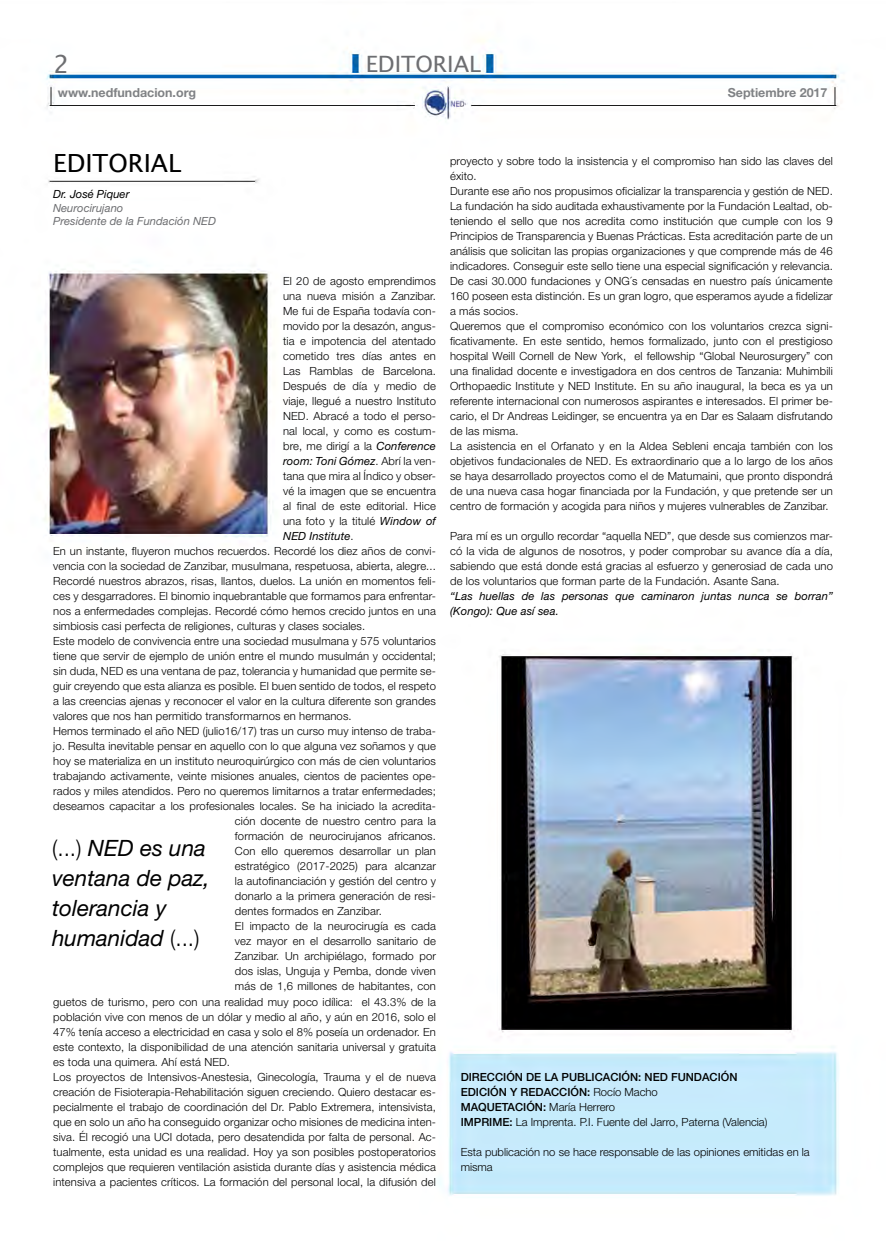
<style>
.page{position:relative;width:886px;height:1241px;background:#fff}
.page>*{position:absolute;margin:0;border:0;box-sizing:border-box;transform-origin:0 0}
.t1{font:25px "Lucida Grande";color:#000}
.t2{font:25px "Lucida Grande";color:#6d6e71}
.t3{font:italic 22.5px/30px "Helvetica Neue LT Std";color:#000}
.t4{font:22.5px "Lucida Grande";color:#6d6e71}
.t5{font:700 12.5px "Helvetica Neue LT Std";color:#808285}
.t6{font:300 11.25px/15px "Helvetica Neue LT Std";letter-spacing:.01em;color:#000}
.t7{font:500 11.25px/15px "Helvetica Neue LT Std";color:#000}
.t8{font:italic 11.25px/15px "Helvetica Neue LT Std";letter-spacing:.01em;color:#000}
.t9{font:italic 11.25px/13.5px "Helvetica Neue LT Std";color:#6d6e71}
.s1{font-weight:400;font-style:italic}
.s2{font-weight:300;font-style:normal}
.s3{font-weight:300}
</style>
<div class="page">
<img style="left:44px;top:39px;width:795px;height:1157px">
<h1 class="t2" style="left:53px;top:49px;width:17px">2</h1>
<p class="t5" style="left:58px;top:85px;width:140px">www.nedfundacion.org</p>
<p class="t5" style="left:728px;top:85px;width:101px">Septiembre 2017</p>
<h2 class="t4" style="left:366px;top:51px;width:117px">EDITORIAL</h2>
<h1 class="t1" style="left:53px;top:149px;width:130px">EDITORIAL</h1>
<p class="t8" style="left:53px;top:187px;width:78px">Dr. José Piquer</p>
<p class="t9" style="left:53px;top:201px;width:164px">Neurocirujano<br>Presidente de la Fundación NED</p>
<p class="t6" style="left:283px;top:273px;width:154px">El 20 de agosto emprendimos</p>
<p class="t6" style="left:283px;top:288px;width:154px">una nueva misión a Zanzibar.</p>
<p class="t6" style="left:283px;top:303px;width:154px">Me fui de España todavía con-</p>
<p class="t6" style="left:283px;top:318px;width:154px">movido por la desazón, angus-</p>
<p class="t6" style="left:283px;top:333px;width:154px">tia e impotencia del atentado</p>
<p class="t6" style="left:283px;top:348px;width:154px">cometido tres días antes en</p>
<p class="t6" style="left:283px;top:363px;width:154px">Las Ramblas de Barcelona.</p>
<p class="t6" style="left:283px;top:378px;width:154px">Después de día y medio de</p>
<p class="t6" style="left:283px;top:393px;width:154px">viaje, llegué a nuestro Instituto</p>
<p class="t6" style="left:283px;top:408px;width:154px">NED. Abracé a todo el perso-</p>
<p class="t6" style="left:283px;top:423px;width:154px">nal local, y como es costum-</p>
<p class="t6" style="left:283px;top:438px;width:154px">bre, me dirigí a la <span class="s1">Conference</span></p>
<p class="t8" style="left:283px;top:453px;width:154px">room: Toni Gómez<span class="s2">. Abrí la ven-</span></p>
<p class="t6" style="left:283px;top:468px;width:154px">tana que mira al Índico y obser-</p>
<p class="t6" style="left:283px;top:483px;width:154px">vé la imagen que se encuentra</p>
<p class="t6" style="left:283px;top:498px;width:154px">al final de este editorial. Hice</p>
<p class="t6" style="left:283px;top:513px;width:154px">una foto y la titulé <span class="s1">Window of</span></p>
<p class="t8" style="left:283px;top:528px;width:72px">NED Institute<span class="s2">.</span></p>
<p class="t6" style="left:53px;top:543px;width:384px">En un instante, fluyeron muchos recuerdos. Recordé los diez años de convi-</p>
<p class="t6" style="left:53px;top:558px;width:384px">vencia con la sociedad de Zanzibar, musulmana, respetuosa, abierta, alegre...</p>
<p class="t6" style="left:53px;top:573px;width:384px">Recordé nuestros abrazos, risas, llantos, duelos. La unión en momentos feli-</p>
<p class="t6" style="left:53px;top:588px;width:384px">ces y desgarradores. El binomio inquebrantable que formamos para enfrentar-</p>
<p class="t6" style="left:53px;top:603px;width:384px">nos a enfermedades complejas. Recordé cómo hemos crecido juntos en una</p>
<p class="t6" style="left:53px;top:618px;width:313px">simbiosis casi perfecta de religiones, culturas y clases sociales.</p>
<p class="t6" style="left:53px;top:633px;width:384px">Este modelo de convivencia entre una sociedad musulmana y 575 voluntarios</p>
<p class="t6" style="left:53px;top:648px;width:384px">tiene que servir de ejemplo de unión entre el mundo musulmán y occidental;</p>
<p class="t6" style="left:53px;top:663px;width:384px">sin duda, NED es una ventana de paz, tolerancia y humanidad que permite se-</p>
<p class="t6" style="left:53px;top:678px;width:384px">guir creyendo que esta alianza es posible. El buen sentido de todos, el respeto</p>
<p class="t6" style="left:53px;top:693px;width:384px">a las creencias ajenas y reconocer el valor en la cultura diferente son grandes</p>
<p class="t6" style="left:53px;top:708px;width:300px">valores que nos han permitido transformarnos en hermanos.</p>
<p class="t6" style="left:53px;top:723px;width:384px">Hemos terminado el año NED (julio16/17) tras un curso muy intenso de traba-</p>
<p class="t6" style="left:53px;top:738px;width:384px">jo. Resulta inevitable pensar en aquello con lo que alguna vez soñamos y que</p>
<p class="t6" style="left:53px;top:753px;width:384px">hoy se materializa en un instituto neuroquirúrgico con más de cien voluntarios</p>
<p class="t6" style="left:53px;top:768px;width:384px">trabajando activamente, veinte misiones anuales, cientos de pacientes ope-</p>
<p class="t6" style="left:53px;top:783px;width:384px">rados y miles atendidos. Pero no queremos limitarnos a tratar enfermedades;</p>
<p class="t6" style="left:53px;top:798px;width:384px">deseamos capacitar a los profesionales locales. Se ha iniciado la acredita-</p>
<p class="t6" style="left:235px;top:813px;width:202px">ción docente de nuestro centro para la</p>
<p class="t6" style="left:235px;top:828px;width:202px">formación de neurocirujanos africanos.</p>
<p class="t6" style="left:235px;top:843px;width:202px">Con ello queremos desarrollar un plan</p>
<p class="t6" style="left:235px;top:858px;width:202px">estratégico (2017-2025) para alcanzar</p>
<p class="t6" style="left:235px;top:873px;width:202px">la autofinanciación y gestión del centro y</p>
<p class="t6" style="left:235px;top:888px;width:202px">donarlo a la primera generación de resi-</p>
<p class="t6" style="left:235px;top:903px;width:148px">dentes formados en Zanzibar.</p>
<p class="t6" style="left:235px;top:918px;width:202px">El impacto de la neurocirugía es cada</p>
<p class="t6" style="left:235px;top:933px;width:202px">vez mayor en el desarrollo sanitario de</p>
<p class="t6" style="left:235px;top:948px;width:202px">Zanzibar. Un archipiélago, formado por</p>
<p class="t6" style="left:235px;top:963px;width:202px">dos islas, Unguja y Pemba, donde viven</p>
<p class="t6" style="left:235px;top:978px;width:202px">más de 1,6 millones de habitantes, con</p>
<p class="t6" style="left:53px;top:993px;width:384px">guetos de turismo, pero con una realidad muy poco idílica: el 43.3% de la</p>
<p class="t6" style="left:53px;top:1008px;width:384px">población vive con menos de un dólar y medio al año, y aún en 2016, solo el</p>
<p class="t6" style="left:53px;top:1023px;width:384px">47% tenía acceso a electricidad en casa y solo el 8% poseía un ordenador. En</p>
<p class="t6" style="left:53px;top:1038px;width:384px">este contexto, la disponibilidad de una atención sanitaria universal y gratuita</p>
<p class="t6" style="left:53px;top:1053px;width:178px">es toda una quimera. Ahí está NED.</p>
<p class="t6" style="left:53px;top:1068px;width:384px">Los proyectos de Intensivos-Anestesia, Ginecología, Trauma y el de nueva</p>
<p class="t6" style="left:53px;top:1083px;width:384px">creación de Fisioterapia-Rehabilitación siguen creciendo. Quiero destacar es-</p>
<p class="t6" style="left:53px;top:1098px;width:384px">pecialmente el trabajo de coordinación del Dr. Pablo Extremera, intensivista,</p>
<p class="t6" style="left:53px;top:1113px;width:384px">que en solo un año ha conseguido organizar ocho misiones de medicina inten-</p>
<p class="t6" style="left:53px;top:1128px;width:384px">siva. Él recogió una UCI dotada, pero desatendida por falta de personal. Ac-</p>
<p class="t6" style="left:53px;top:1143px;width:384px">tualmente, esta unidad es una realidad. Hoy ya son posibles postoperatorios</p>
<p class="t6" style="left:53px;top:1158px;width:384px">complejos que requieren ventilación asistida durante días y asistencia médica</p>
<p class="t6" style="left:53px;top:1173px;width:384px">intensiva a pacientes críticos. La formación del personal local, la difusión del</p>
<h2 class="t3" style="left:52px;top:832px;width:159px"><span class="s2">(...)</span> NED es una ventana de paz, tolerancia y humanidad <span class="s2">(...)</span></h2>
<p class="t6" style="left:450px;top:153px;width:384px">proyecto y sobre todo la insistencia y el compromiso han sido las claves del éxito.<br>Durante ese año nos propusimos oficializar la transparencia y gestión de NED.<br>La fundación ha sido auditada exhaustivamente por la Fundación Lealtad, ob&shy;teniendo el sello que nos acredita como institución que cumple con los 9<br>Principios de Transparencia y Buenas Prácticas. Esta acreditación parte de un análisis que solicitan las propias organizaciones y que comprende más de 46 indicadores. Conseguir este sello tiene una especial significación y relevancia.<br>De casi 30.000 fundaciones y ONG´s censadas en nuestro país únicamente 160 poseen esta distinción. Es un gran logro, que esperamos ayude a fidelizar a más socios.<br>Queremos que el compromiso económico con los voluntarios crezca signi&shy;ficativamente. En este sentido, hemos formalizado, junto con el prestigioso hospital Weill Cornell de New York, el fellowship “Global Neurosurgery” con una finalidad docente e investigadora en dos centros de Tanzania: Muhimbili Orthopaedic Institute y NED Institute. En su año inaugural, la beca es ya un referente internacional con numerosos aspirantes e interesados. El primer be&shy;cario, el Dr Andreas Leidinger, se encuentra ya en Dar es Salaam disfrutando de las misma.<br>La asistencia en el Orfanato y en la Aldea Sebleni encaja también con los objetivos fundacionales de NED. Es extraordinario que a lo largo de los años se haya desarrollado proyectos como el de Matumaini, que pronto dispondrá de una nueva casa hogar financiada por la Fundación, y que pretende ser un centro de formación y acogida para niños y mujeres vulnerables de Zanzibar.</p>
<p class="t6" style="left:450px;top:528px;width:384px;text-align:justify">Para mí es un orgullo recordar “aquella NED”, que desde sus comienzos mar&shy;có la vida de algunos de nosotros, y poder comprobar su avance día a día, sabiendo que está donde está gracias al esfuerzo y generosiad de cada uno de los voluntarios que forman parte de la Fundación. Asante Sana.</p>
<p class="t8" style="left:450px;top:588px;width:384px">“Las huellas de las personas que caminaron juntas nunca se borran” (Kongo): Que así sea.</p>
<p class="t7" style="left:461px;top:1068px;width:308px">DIRECCIÓN DE LA PUBLICACIÓN: NED FUNDACIÓN EDICIÓN Y REDACCIÓN: <span class="s3">Rocío Macho<br></span>MAQUETACIÓN: <span class="s3">María Herrero<br></span>IMPRIME: <span class="s3">La Imprenta. P.I. Fuente del Jarro, Paterna (Valencia)</span></p>
<p class="t6" style="left:461px;top:1143px;width:351px">Esta publicación no se hace responsable de las opiniones emitidas en la misma</p>
</div>
